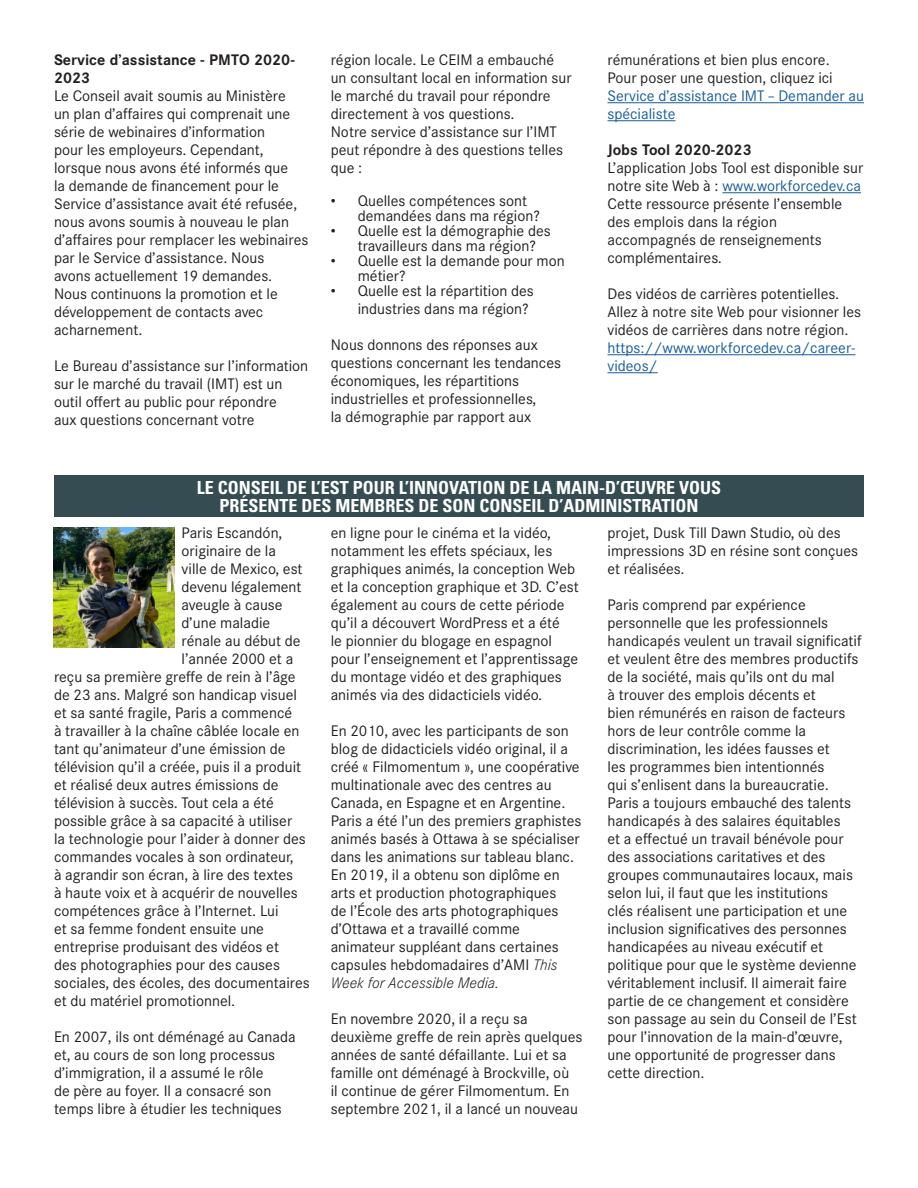
<style>
.page{position:relative;width:918px;height:1188px;background:#fff}
.page>*{position:absolute;margin:0;border:0;box-sizing:border-box;transform-origin:0 0}
.t1{font:700 condensed 18px "Univers";color:#fff}
.t2{font:15px/18px "Corporate S";color:#231f20}
.t3{font:15px/18px "Corporate S";color:#175d9e}
.t4{font:700 15px/18px "Corporate S";color:#231f20}
.s1{color:#231f20}
.s2{color:#175d9e}
.s3{font-weight:300;font-style:italic}
</style>
<div class="page">
<hr style="left:608px;top:102px;width:256px;height:1px;background:#175d9e">
<hr style="left:608px;top:120px;width:67px;height:1px;background:#175d9e">
<hr style="left:722px;top:192px;width:139px;height:1px;background:#175d9e">
<hr style="left:608px;top:354px;width:247px;height:1px;background:#175d9e">
<hr style="left:608px;top:372px;width:50px;height:1px;background:#175d9e">
<div style="left:54px;top:475px;width:810px;height:41px;background:#354c52"></div>
<img style="left:54px;top:527px;width:121px;height:121px">
<p class="t4" style="left:54px;top:51px;width:243px">Service d’assistance - PMTO 2020-<br>2023</p>
<p class="t2" style="left:54px;top:87px;width:256px">Le Conseil avait soumis au Ministère<br>un plan d’affaires qui comprenait une série de webinaires d’information<br>pour les employeurs. Cependant, lorsque nous avons été informés que<br>la demande de financement pour le Service d’assistance avait été refusée, nous avons soumis à nouveau le plan d’affaires pour remplacer les webinaires par le Service d’assistance. Nous<br>avons actuellement 19 demandes.<br>Nous continuons la promotion et le développement de contacts avec acharnement.</p>
<p class="t2" style="left:54px;top:357px;width:256px">Le Bureau d’assistance sur l’information sur le marché du travail (IMT) est un outil offert au public pour répondre<br>aux questions concernant votre</p>
<p class="t2" style="left:331px;top:51px;width:242px">région locale. Le CEIM a embauché un consultant local en information sur le marché du travail pour répondre directement à vos questions.</p>
<p class="t2" style="left:331px;top:123px;width:234px">Notre service d’assistance sur l’IMT peut répondre à des questions telles que :</p>
<p class="t2" style="left:358px;top:194px;width:184px;line-height:15px;text-indent:-27px">• Quelles compétences sont demandées dans ma région?</p>
<p class="t2" style="left:358px;top:224px;width:195px;line-height:15px;text-indent:-27px">• Quelle est la démographie des travailleurs dans ma région?</p>
<p class="t2" style="left:358px;top:254px;width:208px;line-height:15px;text-indent:-27px">• Quelle est la demande pour mon métier?</p>
<p class="t2" style="left:358px;top:282px;width:178px;text-indent:-27px">• Quelle est la répartition des industries dans ma région?</p>
<p class="t2" style="left:331px;top:336px;width:232px">Nous donnons des réponses aux questions concernant les tendances économiques, les répartitions industrielles et professionnelles,<br>la démographie par rapport aux</p>
<p class="t2" style="left:608px;top:51px;width:224px">rémunérations et bien plus encore.</p>
<p class="t3" style="left:608px;top:69px;width:258px"><span class="s1">Pour poser une question, cliquez ici<br></span>Service d’assistance IMT – Demander au spécialiste</p>
<p class="t4" style="left:608px;top:141px;width:146px">Jobs Tool 2020-2023</p>
<p class="t2" style="left:608px;top:159px;width:257px">L’application Jobs Tool est disponible sur notre site Web à : <span class="s2">www.workforcedev.ca</span></p>
<p class="t2" style="left:608px;top:195px;width:236px">Cette ressource présente l’ensemble des emplois dans la région accompagnés de renseignements complémentaires.</p>
<p class="t2" style="left:608px;top:285px;width:255px">Des vidéos de carrières potentielles.<br>Allez à notre site Web pour visionner les vidéos de carrières dans notre région.</p>
<p class="t3" style="left:608px;top:339px;width:249px">https://www.workforcedev.ca/career&shy;videos/</p>
<p class="t1" style="left:197px;top:477px;width:526px">LE CONSEIL DE L’EST POUR L’INNOVATION DE LA MAIN-D’ŒUVRE VOUS</p>
<p class="t1" style="left:220px;top:495px;width:480px">PRÉSENTE DES MEMBRES DE SON CONSEIL D’ADMINISTRATION</p>
<p class="t2" style="left:182px;top:524px;width:102px">Paris Escandón,</p>
<p class="t2" style="left:182px;top:542px;width:96px">originaire de la</p>
<p class="t2" style="left:182px;top:560px;width:123px">ville de Mexico, est</p>
<p class="t2" style="left:182px;top:578px;width:121px">devenu légalement</p>
<p class="t2" style="left:182px;top:596px;width:102px">aveugle à cause</p>
<p class="t2" style="left:182px;top:614px;width:90px">d’une maladie</p>
<p class="t2" style="left:182px;top:632px;width:120px">rénale au début de</p>
<p class="t2" style="left:182px;top:650px;width:113px">l’année 2000 et a</p>
<p class="t2" style="left:54px;top:668px;width:243px">reçu sa première greffe de rein à l’âge</p>
<p class="t2" style="left:54px;top:686px;width:245px">de 23 ans. Malgré son handicap visuel</p>
<p class="t2" style="left:54px;top:704px;width:240px">et sa santé fragile, Paris a commencé</p>
<p class="t2" style="left:54px;top:722px;width:247px">à travailler à la chaîne câblée locale en</p>
<p class="t2" style="left:54px;top:740px;width:233px">tant qu’animateur d’une émission de</p>
<p class="t2" style="left:54px;top:758px;width:249px">télévision qu’il a créée, puis il a produit</p>
<p class="t2" style="left:54px;top:776px;width:226px">et réalisé deux autres émissions de</p>
<p class="t2" style="left:54px;top:794px;width:221px">télévision à succès. Tout cela a été</p>
<p class="t2" style="left:54px;top:812px;width:240px">possible grâce à sa capacité à utiliser</p>
<p class="t2" style="left:54px;top:830px;width:253px">la technologie pour l’aider à donner des</p>
<p class="t2" style="left:54px;top:848px;width:241px">commandes vocales à son ordinateur,</p>
<p class="t2" style="left:54px;top:866px;width:241px">à agrandir son écran, à lire des textes</p>
<p class="t2" style="left:54px;top:884px;width:245px">à haute voix et à acquérir de nouvelles</p>
<p class="t2" style="left:54px;top:902px;width:226px">compétences grâce à l’Internet. Lui</p>
<p class="t2" style="left:54px;top:920px;width:212px">et sa femme fondent ensuite une</p>
<p class="t2" style="left:54px;top:938px;width:227px">entreprise produisant des vidéos et</p>
<p class="t2" style="left:54px;top:956px;width:227px">des photographies pour des causes</p>
<p class="t2" style="left:54px;top:974px;width:257px">sociales, des écoles, des documentaires</p>
<p class="t2" style="left:54px;top:992px;width:183px">et du matériel promotionnel.</p>
<p class="t2" style="left:54px;top:1028px;width:243px">En 2007, ils ont déménagé au Canada et, au cours de son long processus d’immigration, il a assumé le rôle<br>de père au foyer. Il a consacré son temps libre à étudier les techniques</p>
<p class="t2" style="left:331px;top:524px;width:250px">en ligne pour le cinéma et la vidéo, notamment les effets spéciaux, les graphiques animés, la conception Web et la conception graphique et 3D. C’est également au cours de cette période qu’il a découvert WordPress et a été<br>le pionnier du blogage en espagnol pour l’enseignement et l’apprentissage du montage vidéo et des graphiques animés via des didacticiels vidéo.</p>
<p class="t2" style="left:331px;top:722px;width:252px">En 2010, avec les participants de son blog de didacticiels vidéo original, il a créé « Filmomentum », une coopérative multinationale avec des centres au Canada, en Espagne et en Argentine.<br>Paris a été l’un des premiers graphistes animés basés à Ottawa à se spécialiser dans les animations sur tableau blanc.<br>En 2019, il a obtenu son diplôme en arts et production photographiques<br>de l’École des arts photographiques d’Ottawa et a travaillé comme animateur suppléant dans certaines capsules hebdomadaires d’AMI <span class="s3">This Week for Accessible Media.</span></p>
<p class="t2" style="left:331px;top:1010px;width:253px">En novembre 2020, il a reçu sa deuxième greffe de rein après quelques années de santé défaillante. Lui et sa famille ont déménagé à Brockville, où<br>il continue de gérer Filmomentum. En septembre 2021, il a lancé un nouveau</p>
<p class="t2" style="left:608px;top:524px;width:252px">projet, Dusk Till Dawn Studio, où des impressions 3D en résine sont conçues et réalisées.</p>
<p class="t2" style="left:608px;top:596px;width:256px">Paris comprend par expérience personnelle que les professionnels handicapés veulent un travail significatif et veulent être des membres productifs de la société, mais qu’ils ont du mal<br>à trouver des emplois décents et<br>bien rémunérés en raison de facteurs hors de leur contrôle comme la discrimination, les idées fausses et<br>les programmes bien intentionnés<br>qui s’enlisent dans la bureaucratie.<br>Paris a toujours embauché des talents handicapés à des salaires équitables<br>et a effectué un travail bénévole pour des associations caritatives et des groupes communautaires locaux, mais selon lui, il faut que les institutions<br>clés réalisent une participation et une inclusion significatives des personnes handicapées au niveau exécutif et politique pour que le système devienne véritablement inclusif. Il aimerait faire partie de ce changement et considère son passage au sein du Conseil de l’Est pour l’innovation de la main-d’œuvre, une opportunité de progresser dans cette direction.</p>
</div>
